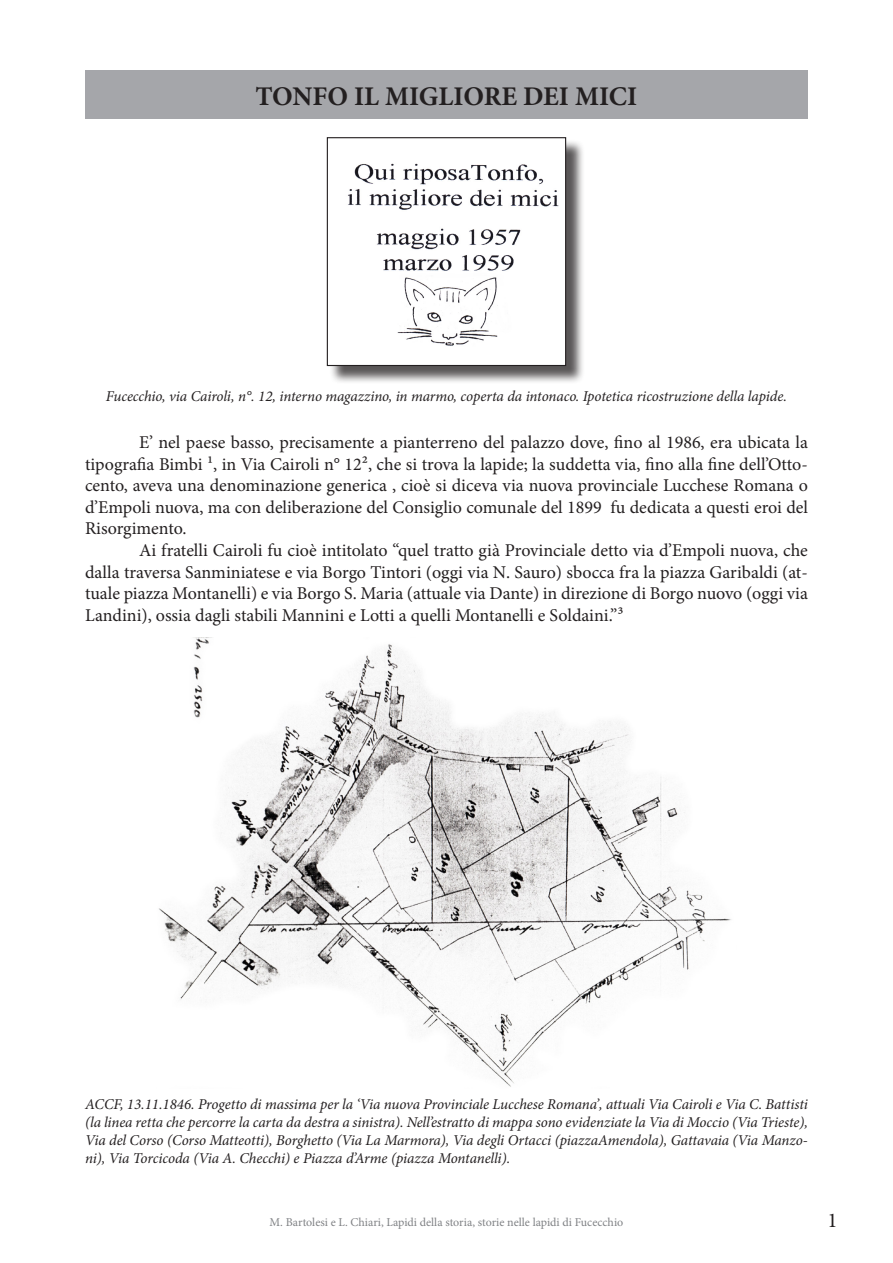
<style>
.page{position:relative;width:893px;height:1263px;background:#fff}
.page>*{position:absolute;margin:0;border:0;box-sizing:border-box;transform-origin:0 0}
.t1{font:700 27px "Minion Pro";color:#231f20}
.t2{font:21px "Minion Pro";color:#231f20}
.t3{font:18px/21.6px "Minion Pro";color:#231f20;text-align:justify}
.t4{font:italic 15px/18px "Minion Pro";letter-spacing:-.005em;color:#231f20;text-align:justify}
.t5{font:12px "Minion Pro";color:#808285}
</style>
<div class="page">
<div style="left:85px;top:70px;width:723px;height:49px;background:#a5a6aa"></div>
<div style="left:329px;top:139px;width:256px;height:246px;background:#231f20;opacity:.75"></div>
<div style="left:327px;top:138px;width:239px;height:227px;background:#fff"></div>
<img style="left:348px;top:163px;width:211px;height:183px">
<div style="left:327px;top:137px;width:239px;height:229px;border:1px solid #231f20"></div>
<img style="left:159px;top:638px;width:572px;height:449px">
<p class="t1" style="left:256px;top:77px;width:383px">TONFO IL MIGLIORE DEI MICI</p>
<p class="t4" style="left:106px;top:387px;width:682px">Fucecchio, via Cairoli, n°. 12, interno magazzino, in marmo, coperta da intonaco. Ipotetica ricostruzione della lapide.</p>
<p class="t3" style="left:85px;top:431px;width:724px;text-indent:54px">E’ nel paese basso, precisamente a pianterreno del palazzo dove, fino al 1986, era ubicata la tipografia Bimbi 1, in Via Cairoli n° 122, che si trova la lapide; la suddetta via, fino alla fine dell’Otto&shy;cento, aveva una denominazione generica , cioè si diceva via nuova provinciale Lucchese Romana o d’Empoli nuova, ma con deliberazione del Consiglio comunale del 1899 fu dedicata a questi eroi del Risorgimento.</p>
<p class="t3" style="left:85px;top:539px;width:724px;text-indent:54px">Ai fratelli Cairoli fu cioè intitolato “quel tratto già Provinciale detto via d’Empoli nuova, che dalla traversa Sanminiatese e via Borgo Tintori (oggi via N. Sauro) sbocca fra la piazza Garibaldi (at&shy;tuale piazza Montanelli) e via Borgo S. Maria (attuale via Dante) in direzione di Borgo nuovo (oggi via Landini), ossia dagli stabili Mannini e Lotti a quelli Montanelli e Soldaini.”3</p>
<p class="t4" style="left:85px;top:1095px;width:724px">ACCF, 13.11.1846. Progetto di massima per la ‘Via nuova Provinciale Lucchese Romana’, attuali Via Cairoli e Via C. Battisti (la linea retta che percorre la carta da destra a sinistra). Nell’estratto di mappa sono evidenziate la Via di Moccio (Via Trieste), Via del Corso (Corso Matteotti), Borghetto (Via La Marmora), Via degli Ortacci (piazzaAmendola), Gattavaia (Via Manzo&shy;ni), Via Torcicoda (Via A. Checchi) e Piazza d’Arme (piazza Montanelli).</p>
<p class="t5" style="left:270px;top:1214px;width:355px">M. Bartolesi e L. Chiari, Lapidi della storia, storie nelle lapidi di Fucecchio</p>
<p class="t2" style="left:828px;top:1206px;width:12px">1</p>
</div>
